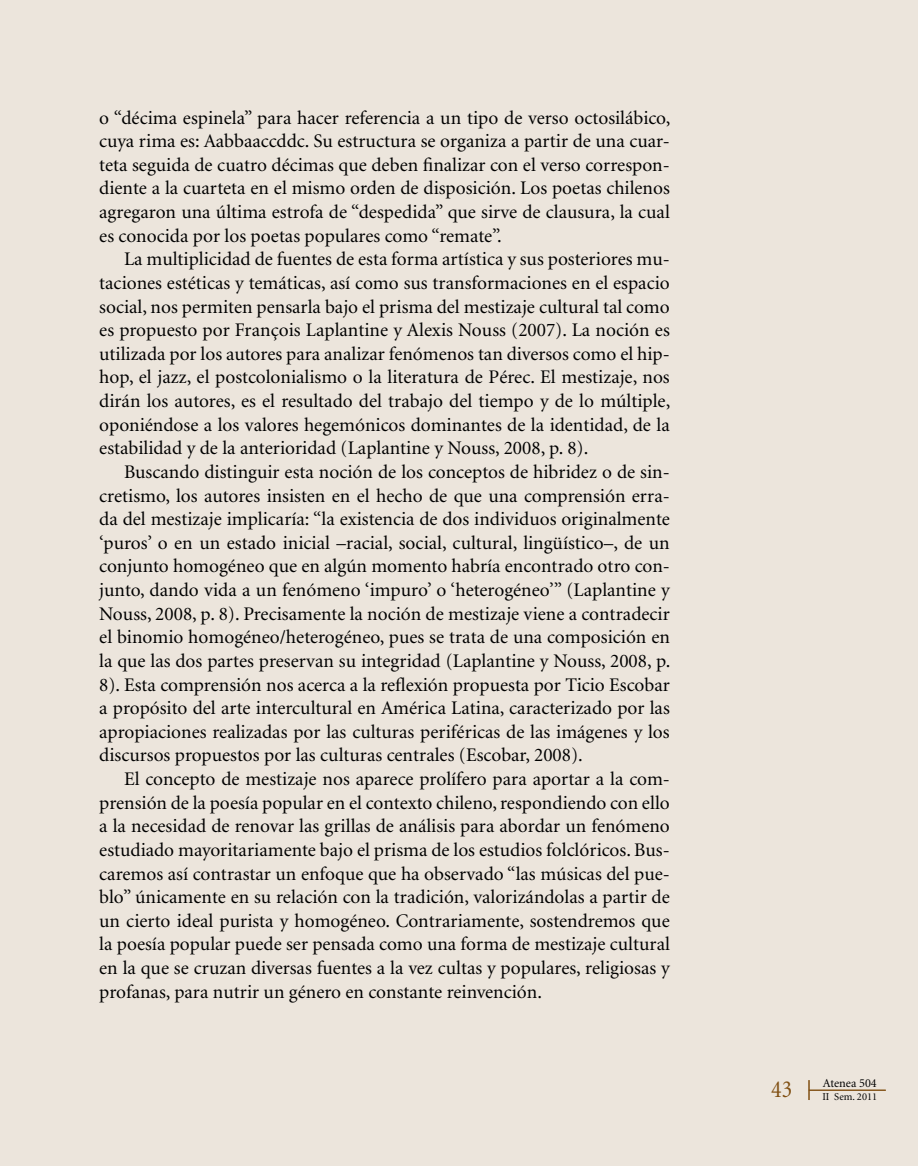
<style>
.page{position:relative;width:918px;height:1166px;background:#ece5dc}
.page>*{position:absolute;margin:0;border:0;box-sizing:border-box;transform-origin:0 0}
.t1{font:24.5px "Minion";color:#804f12;scale:.9 1}
.t2{font:19.25px/23.6px "Minion";color:#000;text-align:justify}
.t3{font:12.25px "Minion";color:#000}
.t4{font:10.5px "Minion";color:#000}
</style>
<div class="page">
<hr style="left:809px;top:1090px;width:76px;height:1px;background:#804f12">
<svg style="left:808px;top:1080px;width:1px;height:20px"></svg>
<p class="t2" style="left:99px;top:106px;width:572px">o “décima espinela” para hacer referencia a un tipo de verso octosilábico, cuya rima es: Aabbaaccddc. Su estructura se organiza a partir de una cuar&shy;teta seguida de cuatro décimas que deben finalizar con el verso correspon&shy;diente a la cuarteta en el mismo orden de disposición. Los poetas chilenos agregaron una última estrofa de “despedida” que sirve de clausura, la cual es conocida por los poetas populares como “remate”.</p>
<p class="t2" style="left:99px;top:248px;width:572px;text-indent:25px">La multiplicidad de fuentes de esta forma artística y sus posteriores mu&shy;taciones estéticas y temáticas, así como sus transformaciones en el espacio social, nos permiten pensarla bajo el prisma del mestizaje cultural tal como es propuesto por François Laplantine y Alexis Nouss (2007). La noción es utilizada por los autores para analizar fenómenos tan diversos como el hip&shy;hop, el jazz, el postcolonialismo o la literatura de Pérec. El mestizaje, nos dirán los autores, es el resultado del trabajo del tiempo y de lo múltiple, oponiéndose a los valores hegemónicos dominantes de la identidad, de la estabilidad y de la anterioridad (Laplantine y Nouss, 2008, p. 8).</p>
<p class="t2" style="left:99px;top:461px;width:572px;text-indent:25px">Buscando distinguir esta noción de los conceptos de hibridez o de sin&shy;cretismo, los autores insisten en el hecho de que una comprensión erra&shy;da del mestizaje implicaría: “la existencia de dos individuos originalmente ‘puros’ o en un estado inicial –racial, social, cultural, lingüístico–, de un conjunto homogéneo que en algún momento habría encontrado otro con&shy;junto, dando vida a un fenómeno ‘impuro’ o ‘heterogéneo’” (Laplantine y Nouss, 2008, p. 8). Precisamente la noción de mestizaje viene a contradecir el binomio homogéneo/heterogéneo, pues se trata de una composición en la que las dos partes preservan su integridad (Laplantine y Nouss, 2008, p.<br>8). Esta comprensión nos acerca a la reflexión propuesta por Ticio Escobar a propósito del arte intercultural en América Latina, caracterizado por las apropiaciones realizadas por las culturas periféricas de las imágenes y los discursos propuestos por las culturas centrales (Escobar, 2008).</p>
<p class="t2" style="left:99px;top:768px;width:572px;text-indent:25px">El concepto de mestizaje nos aparece prolífero para aportar a la com&shy;prensión de la poesía popular en el contexto chileno, respondiendo con ello a la necesidad de renovar las grillas de análisis para abordar un fenómeno estudiado mayoritariamente bajo el prisma de los estudios folclóricos. Bus&shy;caremos así contrastar un enfoque que ha observado “las músicas del pue&shy;blo” únicamente en su relación con la tradición, valorizándolas a partir de un cierto ideal purista y homogéneo. Contrariamente, sostendremos que la poesía popular puede ser pensada como una forma de mestizaje cultural en la que se cruzan diversas fuentes a la vez cultas y populares, religiosas y profanas, para nutrir un género en constante reinvención.</p>
<p class="t3" style="left:823px;top:1077px;width:56px">Atenea 504</p>
<p class="t1" style="left:771px;top:1077px;width:25px">43</p>
<p class="t4" style="left:822px;top:1091px;width:56px">II Sem. 2011</p>
</div>
